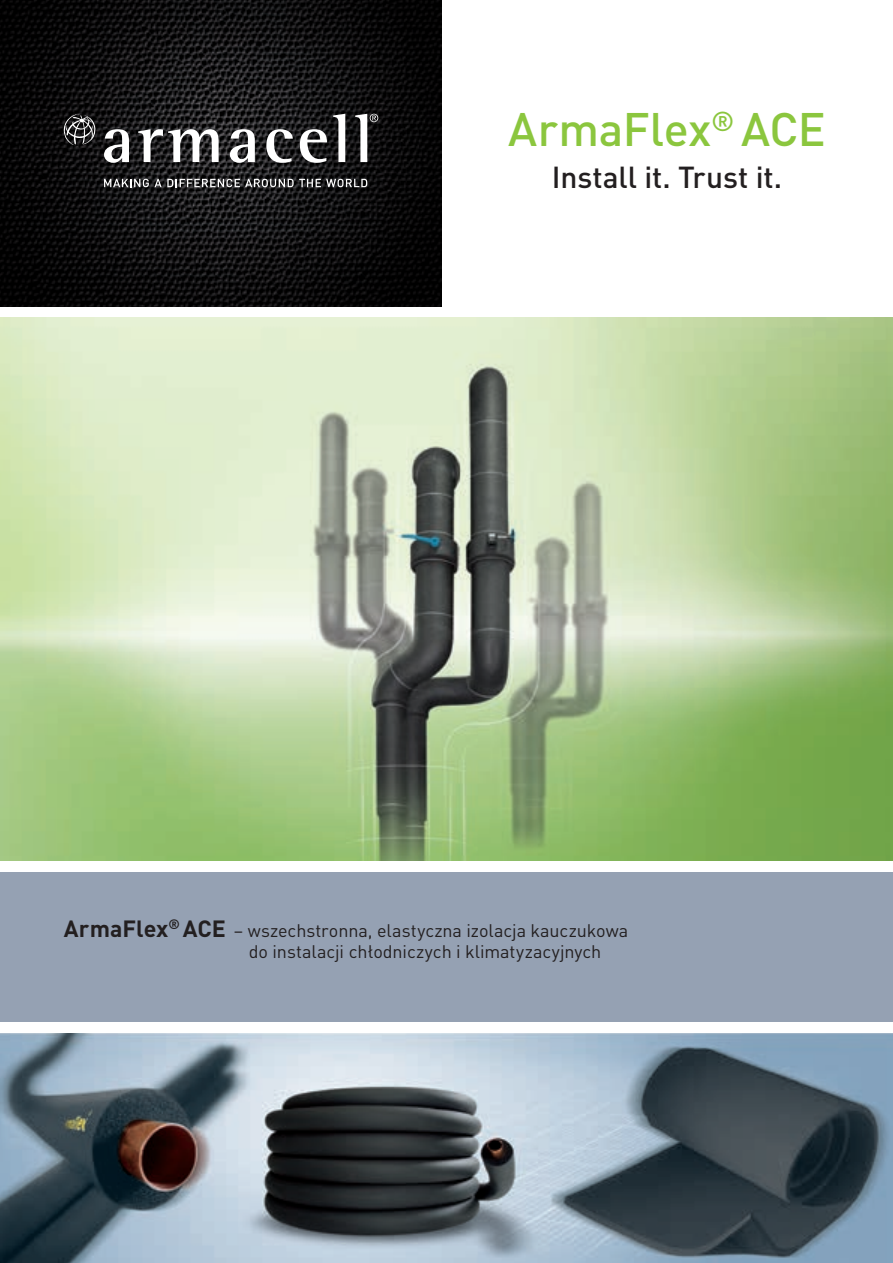
<style>
.page{position:relative;width:893px;height:1263px;background:#fff}
.page>*{position:absolute;margin:0;border:0;box-sizing:border-box;transform-origin:0 0}
.t1{font:500 46.35px "DIN Pro";letter-spacing:-.01em;color:#8bc63e}
.t2{font:500 30px "DIN Pro";letter-spacing:-.005em;color:#231f20}
.t3{font:700 23.25px "DIN Pro";color:#231f20}
.t4{font:18px "DIN Pro";letter-spacing:-.005em;color:#231f20}
</style>
<div class="page">
<img style="left:0;top:317px;width:893px;height:544px">
<img style="left:0;top:1033px;width:893px;height:230px">
<div style="left:0;top:872px;width:893px;height:161px;background:#95a1b3"></div>
<div style="left:0;top:1022px;width:893px;height:11px;background:#fff"></div>
<svg style="left:0;top:0;width:441px;height:306px;background:#0f0f10"></svg>
<svg style="left:104px;top:129px;width:25px;height:34px"></svg>
<svg style="left:138px;top:129px;width:81px;height:33px"></svg>
<svg style="left:230px;top:129px;width:25px;height:34px"></svg>
<svg style="left:266px;top:129px;width:27px;height:34px"></svg>
<svg style="left:300px;top:129px;width:27px;height:34px"></svg>
<svg style="left:333px;top:114px;width:12px;height:48px"></svg>
<svg style="left:355px;top:114px;width:23px;height:48px"></svg>
<svg style="left:61px;top:114px;width:35px;height:32px"></svg>
<svg style="left:104px;top:179px;width:263px;height:8px"></svg>
<p class="t1" style="left:508px;top:98px;width:319px">ArmaFlex<sup>®</sup> ACE</p>
<p class="t2" style="left:552px;top:157px;width:232px">Install it. Trust it.</p>
<p class="t3" style="left:64px;top:913px;width:164px">ArmaFlex<sup>®</sup> ACE</p>
<p class="t4" style="left:234px;top:918px;width:396px">– wszechstronna, elastyczna izolacja kauczukowa</p>
<p class="t4" style="left:249px;top:939px;width:354px">do instalacji chłodniczych i klimatyzacyjnych</p>
</div>
